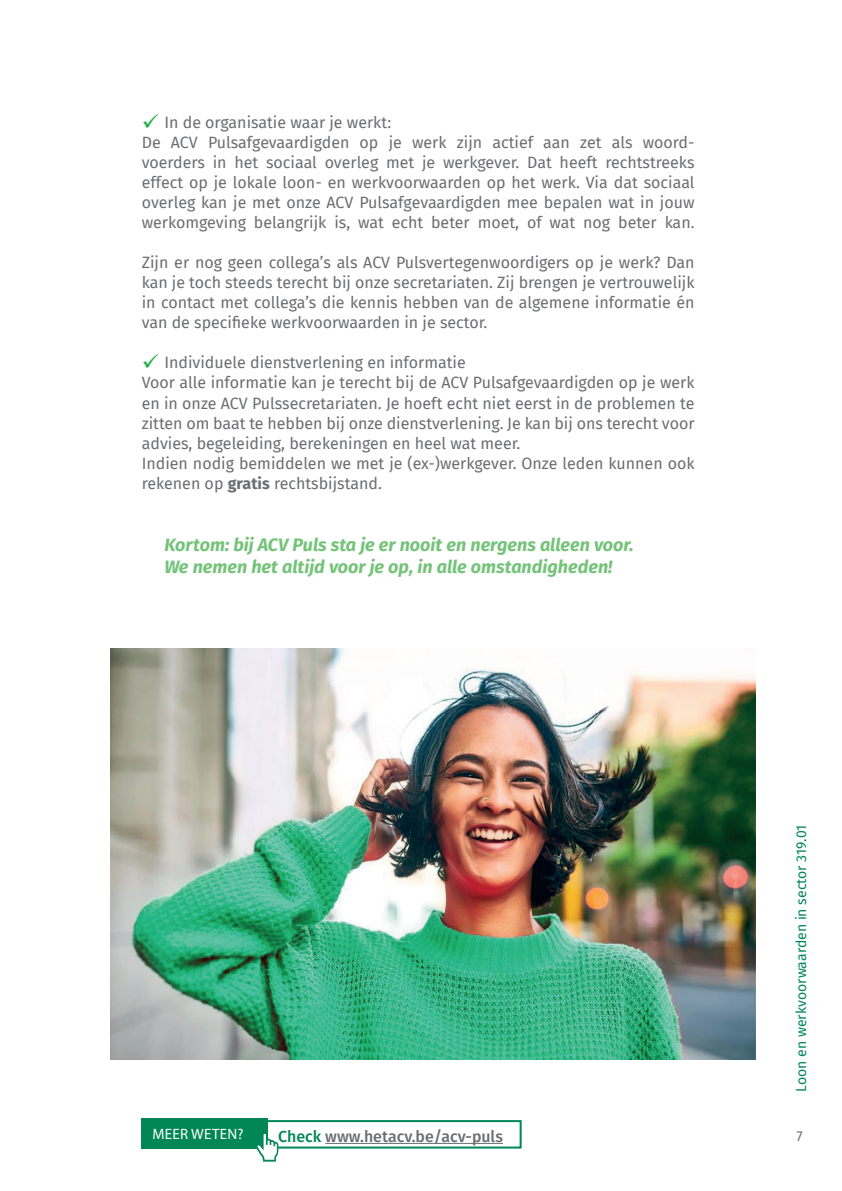
<style>
.page{position:relative;width:842px;height:1191px;background:#fff}
.page>*{position:absolute;margin:0;border:0;box-sizing:border-box;transform-origin:0 0}
.acv_puls{font:italic 700 18px "Fira Sans";color:#74c379}
.body{font:16px/20px "Fira Sans";color:#6c6d70;text-align:justify}
.t1{font:500 16px "Fira Sans";color:#6c6d70}
.t2{font:15px "Myriad Pro";letter-spacing:.02em;color:#fff}
.t3{font:14px "Fira Sans";color:#008657}
.t4{font:14px "Fira Sans";color:#6c6d70}
.s1{font-weight:700}
.s2{color:#008657}
</style>
<div class="page">
<hr style="left:325px;top:1143px;width:178px;height:1px;background:#6c6d70">
<div style="left:265px;top:1120px;width:257px;height:28px;border:2px solid #008657"></div>
<div style="left:141px;top:1118px;width:127px;height:30px;background:#008657"></div>
<svg style="left:256px;top:1133px;width:22px;height:28px"></svg>
<img style="left:111px;top:648px;width:644px;height:411px">
<p class="body" style="left:164px;top:112px;width:228px">In de organisatie waar je werkt:</p>
<p class="body" style="left:142px;top:132px;width:554px">De ACV Pulsafgevaardigden op je werk zijn actief aan zet als woord&shy;voerders in het sociaal overleg met je werkgever. Dat heeft rechtstreeks effect op je lokale loon- en werkvoorwaarden op het werk. Via dat sociaal overleg kan je met onze ACV Pulsafgevaardigden mee bepalen wat in jouw werkomgeving belangrijk is, wat echt beter moet, of wat nog beter kan.</p>
<p class="body" style="left:142px;top:252px;width:554px">Zijn er nog geen collega’s als ACV Pulsvertegenwoordigers op je werk? Dan kan je toch steeds terecht bij onze secretariaten. Zij brengen je vertrouwelijk in contact met collega’s die kennis hebben van de algemene informatie én van de specifieke werkvoorwaarden in je sector.</p>
<p class="body" style="left:164px;top:352px;width:303px">Individuele dienstverlening en informatie</p>
<p class="body" style="left:142px;top:372px;width:554px">Voor alle informatie kan je terecht bij de ACV Pulsafgevaardigden op je werk en in onze ACV Pulssecretariaten. Je hoeft echt niet eerst in de problemen te zitten om baat te hebben bij onze dienstverlening. Je kan bij ons terecht voor advies, begeleiding, berekeningen en heel wat meer.</p>
<p class="body" style="left:142px;top:452px;width:554px">Indien nodig bemiddelen we met je (ex-)werkgever. Onze leden kunnen ook rekenen op <span class="s1">gratis</span> rechtsbijstand.</p>
<p class="acv_puls" style="left:164px;top:529px;width:471px">Kortom: bij ACV Puls sta je er nooit en nergens alleen voor.</p>
<p class="acv_puls" style="left:164px;top:551px;width:449px">We nemen het altijd voor je op, in alle omstandigheden!</p>
<p class="t2" style="left:152px;top:1124px;width:93px">MEER WETEN?</p>
<p class="t1" style="left:278px;top:1123px;width:226px"><span class="s2">Check</span> www.hetacv.be/acv-puls</p>
<p class="t3" style="left:790px;top:1091px;width:268px;rotate:-90deg">Loon en werkvoorwaarden in sector 319.01</p>
<p class="t4" style="left:796px;top:1125px;width:8px">7</p>
</div>
